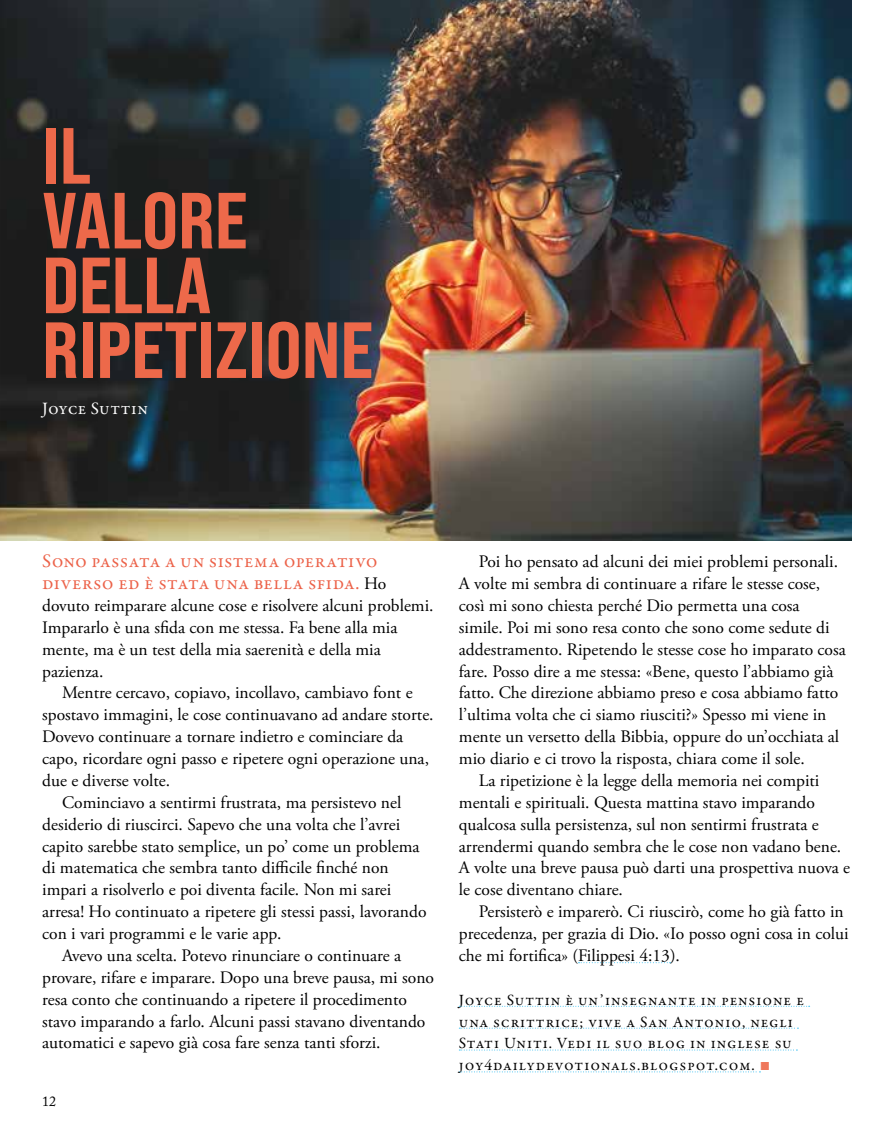
<style>
.page{position:relative;width:893px;height:1141px;background:#fff}
.page>*{position:absolute;margin:0;border:0;box-sizing:border-box;transform-origin:0 0}
.t1{font:79.45px/64.8px "Bebas Neue Pro Semi Exp X Bold";color:#ed694a}
.t2{font:19.25px/21.9px "Garamond Premr Pro";letter-spacing:.015em;color:#ec6249}
.t3{font:17.5px/21.9px "Adobe Garamond Pro";color:#000}
.t4{font:17.5px "Garamond Premr Pro";letter-spacing:.02em;color:#fff}
.t5{font:15.75px/21.9px "Garamond Premr Pro";letter-spacing:.06em;color:#000}
.t6{font:14px "Adobe Caslon Pro";color:#000}
.s1{font-family:"Adobe Garamond Pro";font-size:17.5px;color:#000}
.s2{font-family:"Arial";font-size:17.32px;color:#ef775b}
</style>
<div class="page">
<img style="left:0;top:0;width:852px;height:541px">
<svg style="left:578px;top:962px;width:93px;height:1px"></svg>
<svg style="left:459px;top:1006px;width:351px;height:1px"></svg>
<svg style="left:459px;top:1028px;width:339px;height:1px"></svg>
<svg style="left:459px;top:1050px;width:338px;height:1px"></svg>
<svg style="left:459px;top:1071px;width:301px;height:1px"></svg>
<h1 class="t1" style="left:42px;top:122px;width:333px">IL<br>VALORE<br>DELLA<br>RIPETIZIONE</h1>
<p class="t4" style="left:42px;top:398px;width:107px">Joyce Suttin</p>
<p class="t2" style="left:42px;top:551px;width:346px">Sono passata a un sistema operativo diverso ed è stata una bella sfida. <span class="s1">Ho</span></p>
<p class="t3" style="left:42px;top:595px;width:393px">dovuto reimparare alcune cose e risolvere alcuni problemi.<br>Impararlo è una sfida con me stessa. Fa bene alla mia mente, ma è un test della mia saerenità e della mia pazienza.</p>
<p class="t3" style="left:62px;top:683px;width:352px">Mentre cercavo, copiavo, incollavo, cambiavo font e</p>
<p class="t3" style="left:42px;top:704px;width:393px">spostavo immagini, le cose continuavano ad andare storte.</p>
<p class="t3" style="left:42px;top:726px;width:363px">Dovevo continuare a tornare indietro e cominciare da</p>
<p class="t3" style="left:42px;top:748px;width:388px">capo, ricordare ogni passo e ripetere ogni operazione una,</p>
<p class="t3" style="left:42px;top:770px;width:129px">due e diverse volte.</p>
<p class="t3" style="left:62px;top:792px;width:341px">Cominciavo a sentirmi frustrata, ma persistevo nel</p>
<p class="t3" style="left:42px;top:814px;width:359px">desiderio di riuscirci. Sapevo che una volta che l’avrei</p>
<p class="t3" style="left:42px;top:836px;width:379px">capito sarebbe stato semplice, un po’ come un problema</p>
<p class="t3" style="left:42px;top:858px;width:348px">di matematica che sembra tanto difficile finché non</p>
<p class="t3" style="left:42px;top:879px;width:351px">impari a risolverlo e poi diventa facile. Non mi sarei</p>
<p class="t3" style="left:42px;top:901px;width:386px">arresa! Ho continuato a ripetere gli stessi passi, lavorando</p>
<p class="t3" style="left:42px;top:923px;width:241px">con i vari programmi e le varie app.</p>
<p class="t3" style="left:62px;top:945px;width:341px">Avevo una scelta. Potevo rinunciare o continuare a</p>
<p class="t3" style="left:42px;top:967px;width:393px">provare, rifare e imparare. Dopo una breve pausa, mi sono</p>
<p class="t3" style="left:42px;top:989px;width:366px">resa conto che continuando a ripetere il procedimento</p>
<p class="t3" style="left:42px;top:1011px;width:385px">stavo imparando a farlo. Alcuni passi stavano diventando</p>
<p class="t3" style="left:42px;top:1033px;width:340px">automatici e sapevo già cosa fare senza tanti sforzi.</p>
<p class="t6" style="left:42px;top:1093px;width:15px">12</p>
<p class="t3" style="left:479px;top:551px;width:361px">Poi ho pensato ad alcuni dei miei problemi personali.</p>
<p class="t3" style="left:459px;top:573px;width:363px">A volte mi sembra di continuare a rifare le stesse cose,</p>
<p class="t3" style="left:459px;top:595px;width:342px">così mi sono chiesta perché Dio permetta una cosa</p>
<p class="t3" style="left:459px;top:617px;width:372px">simile. Poi mi sono resa conto che sono come sedute di</p>
<p class="t3" style="left:459px;top:639px;width:388px">addestramento. Ripetendo le stesse cose ho imparato cosa</p>
<p class="t3" style="left:459px;top:661px;width:376px">fare. Posso dire a me stessa: «Bene, questo l’abbiamo già</p>
<p class="t3" style="left:459px;top:683px;width:381px">fatto. Che direzione abbiamo preso e cosa abbiamo fatto</p>
<p class="t3" style="left:459px;top:704px;width:369px">l’ultima volta che ci siamo riusciti?» Spesso mi viene in</p>
<p class="t3" style="left:459px;top:726px;width:382px">mente un versetto della Bibbia, oppure do un’occhiata al</p>
<p class="t3" style="left:459px;top:748px;width:347px">mio diario e ci trovo la risposta, chiara come il sole.</p>
<p class="t3" style="left:479px;top:770px;width:342px">La ripetizione è la legge della memoria nei compiti</p>
<p class="t3" style="left:459px;top:792px;width:358px">mentali e spirituali. Questa mattina stavo imparando</p>
<p class="t3" style="left:459px;top:814px;width:361px">qualcosa sulla persistenza, sul non sentirmi frustrata e</p>
<p class="t3" style="left:459px;top:836px;width:384px">arrendermi quando sembra che le cose non vadano bene.</p>
<p class="t3" style="left:459px;top:858px;width:393px">A volte una breve pausa può darti una prospettiva nuova e</p>
<p class="t3" style="left:459px;top:879px;width:166px">le cose diventano chiare.</p>
<p class="t3" style="left:479px;top:901px;width:366px">Persisterò e imparerò. Ci riuscirò, come ho già fatto in</p>
<p class="t3" style="left:459px;top:923px;width:391px">precedenza, per grazia di Dio. «Io posso ogni cosa in colui</p>
<p class="t3" style="left:459px;top:945px;width:223px">che mi fortifica» (Filippesi 4:13).</p>
<p class="t5" style="left:459px;top:989px;width:347px">Joyce Suttin è un’insegnante in pensione e una scrittrice; vive a San Antonio, negli Stati Uniti. Vedi il suo blog in inglese su joy4dailydevotionals.blogspot.com. <span class="s2">■</span></p>
</div>
